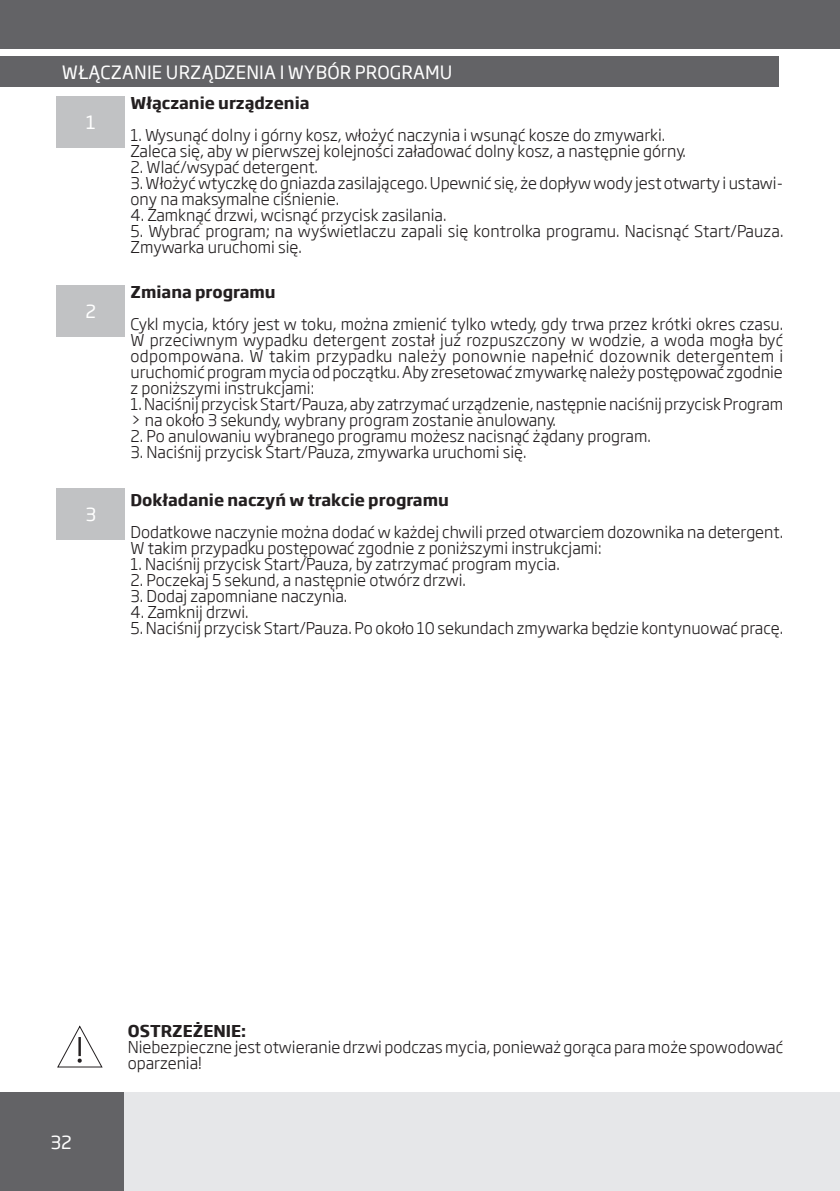
<style>
.page{position:relative;width:840px;height:1191px;background:#fff}
.page>*{position:absolute;margin:0;border:0;box-sizing:border-box;transform-origin:0 0}
.BODY-PODSTAWOWE_szanowny-kliencie{font:18px "Soho Gothic Pro";letter-spacing:.005em;color:#fff}
.Arial_10_regular{font:300 16px/16px "Soho Gothic Pro";color:#231f20}
.Arial_11_regular{font:300 16px/16px "Soho Gothic Pro";color:#231f20}
.Arial_10_regular-2{font:700 16px "Soho Gothic Pro";color:#231f20}
.Arial_11_regular-2{font:700 16px "Soho Gothic Pro";color:#231f20}
</style>
<div class="page">
<div style="left:0;top:57px;width:777px;height:30px;background:#636366"></div>
<div style="left:0;top:0;width:839px;height:49px;background:#636366"></div>
<div style="left:57px;top:96px;width:68px;height:51px;background:#c1c2c4"></div>
<div style="left:57px;top:285px;width:68px;height:51px;background:#c1c2c4"></div>
<div style="left:57px;top:488px;width:68px;height:51px;background:#c1c2c4"></div>
<svg style="left:57px;top:1025px;width:46px;height:42px"></svg>
<div style="left:0;top:1092px;width:839px;height:99px;background:#e6e7e9"></div>
<div style="left:0;top:1092px;width:123px;height:99px;background:#636366"></div>
<p class="BODY-PODSTAWOWE_szanowny-kliencie" style="left:62px;top:58px;width:392px">WŁĄCZANIE URZĄDZENIA I WYBÓR PROGRAMU</p>
<p class="Arial_10_regular-2" style="left:130px;top:90px;width:180px">Włączanie urządzenia</p>
<p class="Arial_10_regular" style="left:130px;top:126px;width:536px">1. Wysunąć dolny i górny kosz, włożyć naczynia i wsunąć kosze do zmywarki.</p>
<p class="Arial_10_regular" style="left:130px;top:142px;width:556px">Zaleca się, aby w pierwszej kolejności załadować dolny kosz, a następnie górny.</p>
<p class="Arial_10_regular" style="left:130px;top:158px;width:189px">2. Wlać/wsypać detergent.</p>
<p class="Arial_10_regular" style="left:130px;top:174px;width:654px">3. Włożyć wtyczkę do gniazda zasilającego. Upewnić się, że dopływ wody jest otwarty i ustawi&shy;ony na maksymalne ciśnienie.</p>
<p class="Arial_10_regular" style="left:130px;top:206px;width:317px">4. Zamknąć drzwi, wcisnąć przycisk zasilania.</p>
<p class="Arial_10_regular" style="left:130px;top:222px;width:654px">5. Wybrać program; na wyświetlaczu zapali się kontrolka programu. Nacisnąć Start/Pauza.<br>Zmywarka uruchomi się.</p>
<p class="BODY-PODSTAWOWE_szanowny-kliencie" style="left:86px;top:108px;width:12px">1</p>
<p class="BODY-PODSTAWOWE_szanowny-kliencie" style="left:85px;top:297px;width:12px">2</p>
<p class="BODY-PODSTAWOWE_szanowny-kliencie" style="left:85px;top:500px;width:12px">3</p>
<p class="Arial_10_regular-2" style="left:130px;top:279px;width:147px">Zmiana programu</p>
<p class="Arial_10_regular" style="left:130px;top:315px;width:654px;text-align:justify">Cykl mycia, który jest w toku, można zmienić tylko wtedy, gdy trwa przez krótki okres czasu.<br>W przeciwnym wypadku detergent został już rozpuszczony w wodzie, a woda mogła być odpompowana. W takim przypadku należy ponownie napełnić dozownik detergentem i uruchomić program mycia od początku. Aby zresetować zmywarkę należy postępować zgodnie z poniższymi instrukcjami:</p>
<p class="Arial_10_regular" style="left:130px;top:395px;width:653px">1. Naciśnij przycisk Start/Pauza, aby zatrzymać urządzenie, następnie naciśnij przycisk Program &gt; na około 3 sekundy, wybrany program zostanie anulowany.</p>
<p class="Arial_10_regular" style="left:130px;top:427px;width:521px">2. Po anulowaniu wybranego programu możesz nacisnąć żądany program.</p>
<p class="Arial_10_regular" style="left:130px;top:443px;width:397px">3. Naciśnij przycisk Start/Pauza, zmywarka uruchomi się.</p>
<p class="Arial_10_regular-2" style="left:130px;top:487px;width:320px">Dokładanie naczyń w trakcie programu</p>
<p class="Arial_10_regular" style="left:130px;top:523px;width:654px">Dodatkowe naczynie można dodać w każdej chwili przed otwarciem dozownika na detergent.<br>W takim przypadku postępować zgodnie z poniższymi instrukcjami:</p>
<p class="Arial_10_regular" style="left:130px;top:555px;width:430px">1. Naciśnij przycisk Start/Pauza, by zatrzymać program mycia.</p>
<p class="Arial_10_regular" style="left:130px;top:571px;width:337px">2. Poczekaj 5 sekund, a następnie otwórz drzwi.</p>
<p class="Arial_10_regular" style="left:130px;top:587px;width:218px">3. Dodaj zapomniane naczynia.</p>
<p class="Arial_10_regular" style="left:130px;top:603px;width:120px">4. Zamknij drzwi.</p>
<p class="Arial_10_regular" style="left:130px;top:619px;width:654px">5. Naciśnij przycisk Start/Pauza. Po około 10 sekundach zmywarka będzie kontynuować pracę.</p>
<p class="BODY-PODSTAWOWE_szanowny-kliencie" style="left:50px;top:1128px;width:23px">32</p>
<p class="Arial_11_regular-2" style="left:128px;top:1018px;width:120px">OSTRZEŻENIE:</p>
<p class="Arial_11_regular" style="left:128px;top:1038px;width:656px">Niebezpieczne jest otwieranie drzwi podczas mycia, ponieważ gorąca para może spowodować oparzenia!</p>
</div>
